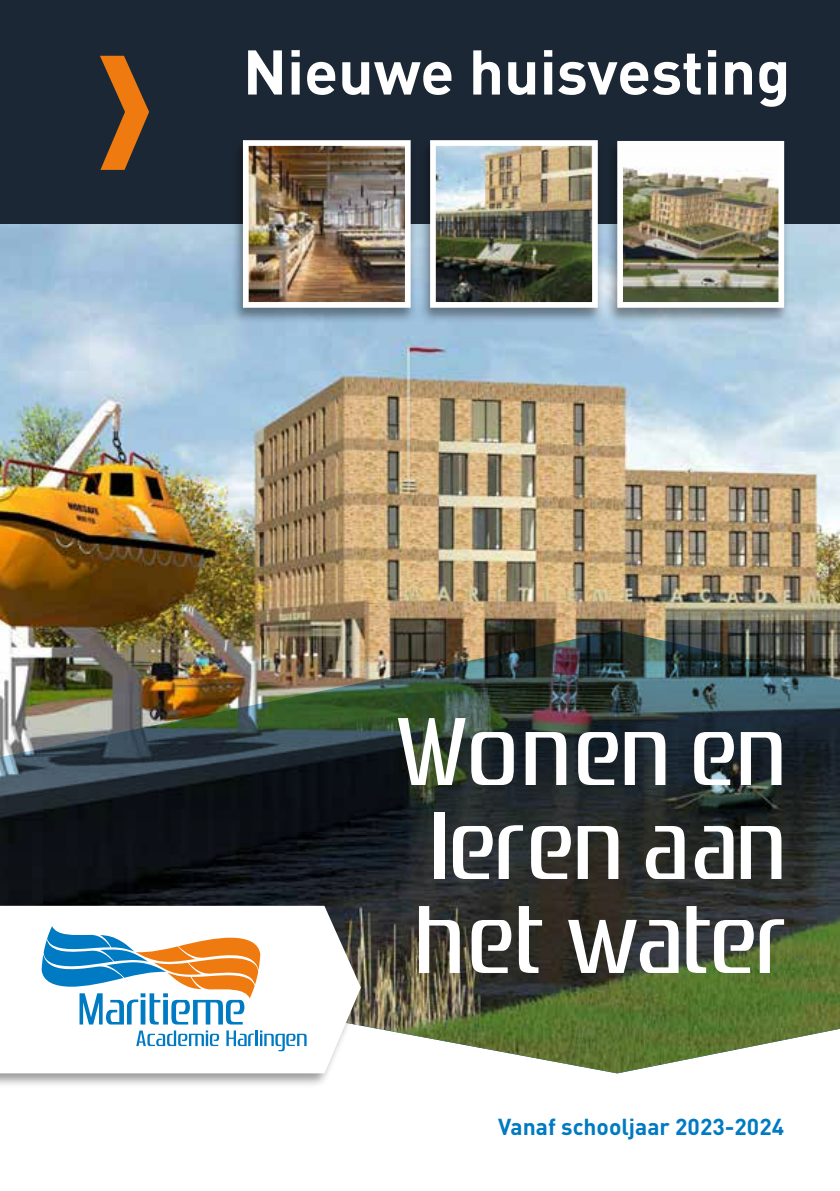
<style>
.page{position:relative;width:840px;height:1191px;background:#fff}
.page>*{position:absolute;margin:0;border:0;box-sizing:border-box;transform-origin:0 0}
.t1{font:101.2px/94px "Zrnic";color:#fff;text-align:justify}
.t2{font:700 62px "DIN Pro";color:#fff}
.t3{font:700 22.8px "DIN Pro";color:#007ac2}
</style>
<div class="page">
<img style="left:0;top:223px;width:839px;height:850px">
<div style="left:0;top:0;width:839px;height:223px;background:#1c2735"></div>
<img style="left:0;top:630px;width:839px;height:312px">
<svg style="left:100px;top:56px;width:49px;height:114px"></svg>
<div style="left:605px;top:140px;width:185px;height:184px;background:#000;opacity:.4"></div>
<img style="left:614px;top:140px;width:172px;height:170px">
<div style="left:418px;top:139px;width:185px;height:185px;background:#000;opacity:.4"></div>
<img style="left:427px;top:139px;width:173px;height:171px">
<div style="left:0;top:903px;width:363px;height:185px;background:#000;opacity:.4"></div>
<svg style="left:0;top:905px;width:361px;height:168px"></svg>
<svg style="left:136px;top:1030px;width:83px;height:16px"></svg>
<svg style="left:226px;top:1030px;width:80px;height:21px"></svg>
<svg style="left:42px;top:926px;width:218px;height:98px"></svg>
<div style="left:231px;top:139px;width:185px;height:185px;background:#000;opacity:.4"></div>
<img style="left:240px;top:139px;width:173px;height:171px">
<h2 class="t2" style="left:243px;top:30px;width:549px">Nieuwe huisvesting</h2>
<h1 class="t1" style="left:394px;top:709px;width:391px">Wonen en leren aan het water</h1>
<p class="t3" style="left:498px;top:1111px;width:287px">Vanaf schooljaar 2023-2024</p>
</div>
